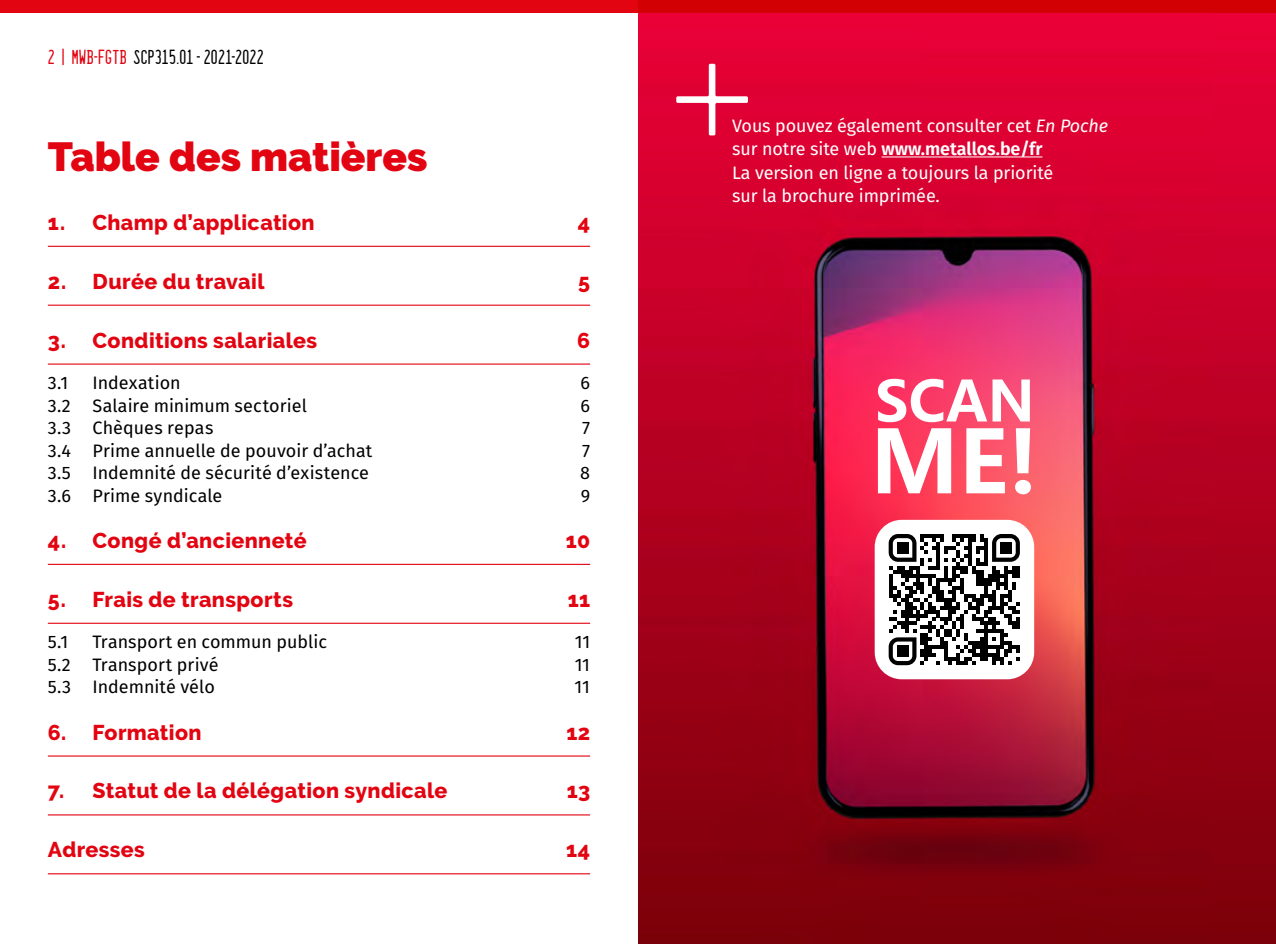
<style>
.page{position:relative;width:1276px;height:944px;background:#fff}
.page>*{position:absolute;margin:0;border:0;box-sizing:border-box;transform-origin:0 0}
.t1{font:900 40.5px "Raleway";color:#e30411}
.t2{font:800 21.38px "Raleway";letter-spacing:.02em;color:#e30411}
.t3{font:18px "Fira Sans";letter-spacing:.005em;color:#000}
.t4{font:18px/23.6px "Fira Sans";letter-spacing:-.005em;color:#fff}
.t5{font:18px "Dealerplate California";letter-spacing:.02em;color:#000}
.s1{color:#e30411}
.s2{font-style:italic}
.s3{font-weight:600}
</style>
<div class="page">
<hr style="left:48px;top:246px;width:542px;height:1px;background:#e30411">
<hr style="left:48px;top:305px;width:542px;height:1px;background:#e30411">
<hr style="left:48px;top:364px;width:542px;height:1px;background:#e30411">
<hr style="left:48px;top:564px;width:542px;height:1px;background:#e30411">
<hr style="left:48px;top:623px;width:542px;height:1px;background:#e30411">
<hr style="left:48px;top:755px;width:542px;height:2px;background:#e30411">
<hr style="left:48px;top:814px;width:542px;height:1px;background:#e30411">
<hr style="left:48px;top:873px;width:542px;height:1px;background:#e30411">
<img style="left:638px;top:13px;width:638px;height:931px">
<hr style="left:881px;top:157px;width:161px;height:1px;background:#fff">
<svg style="left:676px;top:64px;width:72px;height:71px"></svg>
<div style="left:874px;top:520px;width:160px;height:159px;background:#fff;border-radius:27px"></div>
<svg style="left:888px;top:534px;width:132px;height:131px"></svg>
<div style="left:896px;top:542px;width:12px;height:12px;background:#000"></div>
<div style="left:1000px;top:542px;width:12px;height:12px;background:#000"></div>
<div style="left:896px;top:645px;width:12px;height:12px;background:#000"></div>
<svg style="left:878px;top:379px;width:152px;height:43px"></svg>
<svg style="left:878px;top:428px;width:73px;height:65px"></svg>
<svg style="left:966px;top:428px;width:39px;height:65px"></svg>
<svg style="left:1015px;top:428px;width:16px;height:66px"></svg>
<svg style="left:0;top:0;width:1276px;height:13px"></svg>
<p class="t5" style="left:48px;top:44px;width:217px"><span class="s1">2 | MWB-FGTB</span> SCP315.01 - 2021-2022</p>
<h1 class="t1" style="left:48px;top:133px;width:381px">Table des matières</h1>
<p class="t2" style="left:48px;top:210px;width:268px">1. Champ d’application</p>
<p class="t2" style="left:578px;top:210px;width:14px">4</p>
<p class="t2" style="left:48px;top:269px;width:218px">2. Durée du travail</p>
<p class="t2" style="left:578px;top:269px;width:13px">5</p>
<p class="t2" style="left:48px;top:328px;width:271px">3. Conditions salariales</p>
<p class="t2" style="left:577px;top:328px;width:14px">6</p>
<p class="t3" style="left:48px;top:369px;width:22px">3.1</p>
<p class="t3" style="left:92px;top:369px;width:90px">Indexation</p>
<p class="t3" style="left:580px;top:369px;width:11px">6</p>
<p class="t3" style="left:48px;top:392px;width:261px">3.2 Salaire minimum sectoriel</p>
<p class="t3" style="left:580px;top:392px;width:11px">6</p>
<p class="t3" style="left:48px;top:414px;width:167px">3.3 Chèques repas</p>
<p class="t3" style="left:582px;top:414px;width:9px">7</p>
<p class="t3" style="left:48px;top:437px;width:326px">3.4 Prime annuelle de pouvoir d’achat</p>
<p class="t3" style="left:582px;top:437px;width:9px">7</p>
<p class="t3" style="left:48px;top:459px;width:323px">3.5 Indemnité de sécurité d’existence</p>
<p class="t3" style="left:580px;top:459px;width:11px">8</p>
<p class="t3" style="left:48px;top:482px;width:176px">3.6 Prime syndicale</p>
<p class="t3" style="left:581px;top:482px;width:11px">9</p>
<p class="t2" style="left:48px;top:528px;width:260px">4. Congé d’ancienneté</p>
<p class="t2" style="left:566px;top:528px;width:26px">10</p>
<p class="t2" style="left:48px;top:587px;width:247px">5. Frais de transports</p>
<p class="t2" style="left:568px;top:587px;width:24px">11</p>
<p class="t3" style="left:48px;top:628px;width:22px">5.1</p>
<p class="t3" style="left:92px;top:628px;width:236px">Transport en commun public</p>
<p class="t3" style="left:575px;top:628px;width:17px">11</p>
<p class="t3" style="left:48px;top:651px;width:172px">5.2 Transport privé</p>
<p class="t3" style="left:574px;top:651px;width:17px">11</p>
<p class="t3" style="left:48px;top:673px;width:169px">5.3 Indemnité vélo</p>
<p class="t3" style="left:574px;top:673px;width:17px">11</p>
<p class="t2" style="left:48px;top:720px;width:155px">6. Formation</p>
<p class="t2" style="left:566px;top:720px;width:25px">12</p>
<p class="t2" style="left:48px;top:779px;width:401px">7. Statut de la délégation syndicale</p>
<p class="t2" style="left:567px;top:779px;width:25px">13</p>
<p class="t2" style="left:48px;top:838px;width:99px">Adresses</p>
<p class="t2" style="left:566px;top:838px;width:25px">14</p>
<p class="t4" style="left:732px;top:113px;width:378px">Vous pouvez également consulter cet <span class="s2">En Poche </span>sur notre site web <span class="s3">www.metallos.be/fr<br></span>La version en ligne a toujours la priorité<br>sur la brochure imprimée.</p>
</div>
